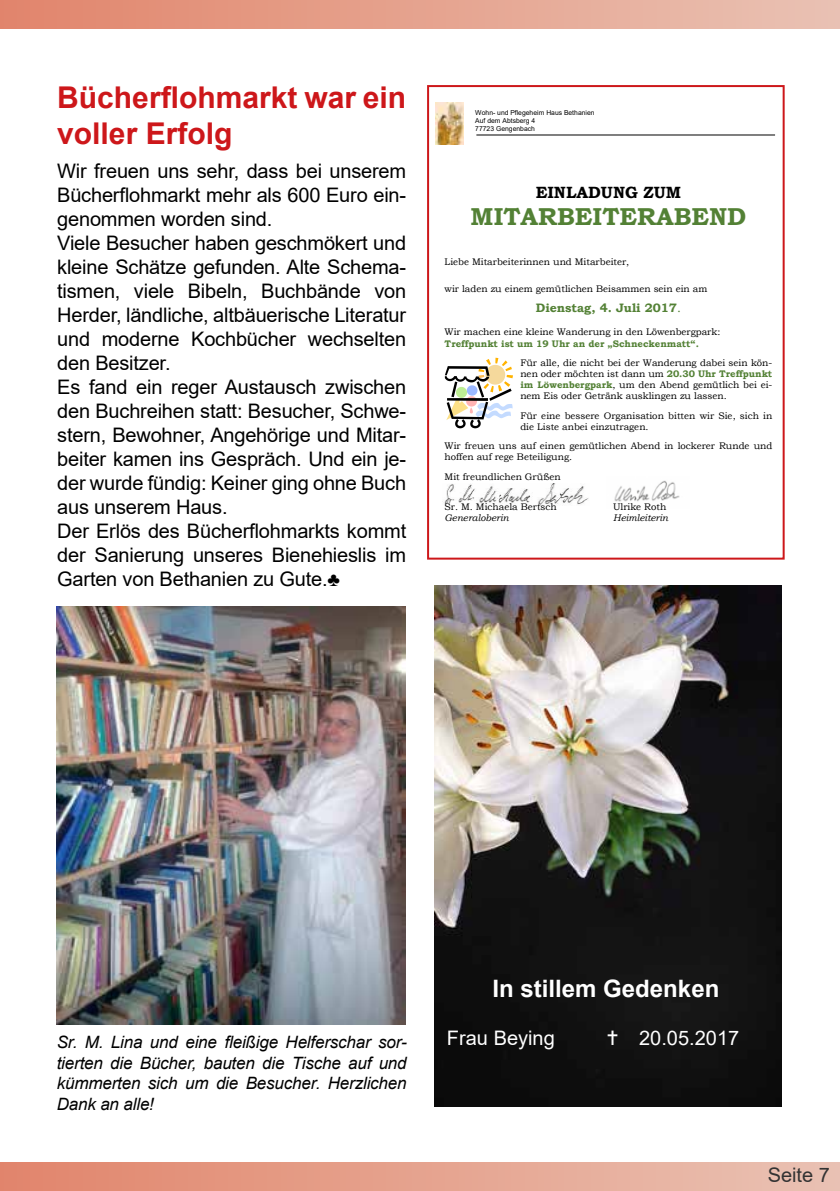
<style>
.page{position:relative;width:840px;height:1191px;background:#fff}
.page>*{position:absolute;margin:0;border:0;box-sizing:border-box;transform-origin:0 0}
.t1{font:700 30px/36px "Arial";color:#cd171a}
.t2{font:700 24.4px "Bookman Old Style";color:#538135}
.t3{font:700 24px "Arial";color:#fff}
.t4{font:20px/24px "Arial";letter-spacing:-.01em;color:#000}
.t5{font:20px "Arial";color:#fff}
.t6{font:20px "Arial";color:#333}
.t7{font:italic 17px/20.4px "Arial";letter-spacing:-.01em;color:#000;text-align:justify}
.t8{font:700 16.2px "Bookman Old Style";color:#000}
.t9{font:700 12.2px "Bookman Old Style";color:#538135}
.t10{font:9.6px/11.2px "Bookman Old Style";color:#000}
.t11{font:700 9.6px "Bookman Old Style";color:#538135}
.t12{font:italic 9.6px "Bookman Old Style";color:#000}
.t13{font:6.8px/7.8px "Arial";color:#000}
.s1{font-size:19px}
.s2{font-weight:400}
.s3{font-weight:700;color:#538135}
</style>
<div class="page">
<div style="left:0;top:1162px;width:839px;height:28px;background:linear-gradient(to right,#e1856b,#eac2b3)"></div>
<div style="left:0;top:0;width:839px;height:29px;background:linear-gradient(to right,#e1856b,#eac2b3)"></div>
<img style="left:434px;top:585px;width:347px;height:521px">
<hr style="left:476px;top:135px;width:298px;height:1px;background:#000">
<img style="left:435px;top:102px;width:28px;height:43px">
<img style="left:442px;top:483px;width:147px;height:22px">
<img style="left:614px;top:480px;width:66px;height:22px">
<svg style="left:444px;top:358px;width:68px;height:70px"></svg>
<div style="left:427px;top:85px;width:357px;height:474px;border:2px solid #cd171a"></div>
<img style="left:57px;top:607px;width:348px;height:417px">
<svg style="left:607px;top:1030px;width:10px;height:14px"></svg>
<h1 class="t1" style="left:57px;top:80px;width:350px">Bücherflohmarkt war ein voller Erfolg</h1>
<p class="t4" style="left:57px;top:159px;width:350px">Wir freuen uns sehr, dass bei unserem Bücherflohmarkt mehr als 600 Euro ein&shy;genommen worden sind.<br>Viele Besucher haben geschmökert und kleine Schätze gefunden. Alte Schema&shy;tismen, viele Bibeln, Buchbände von Herder, ländliche, altbäuerische Literatur und moderne Kochbücher wechselten den Besitzer.<br>Es fand ein reger Austausch zwischen den Buchreihen statt: Besucher, Schwe&shy;stern, Bewohner, Angehörige und Mitar&shy;beiter kamen ins Gespräch. Und ein je&shy;der wurde fündig: Keiner ging ohne Buch aus unserem Haus.<br>Der Erlös des Bücherflohmarkts kommt der Sanierung unseres Bienehieslis im Garten von Bethanien zu Gute.<span class="s1">♣</span></p>
<p class="t13" style="left:475px;top:109px;width:121px">Wohn- und Pflegeheim Haus Bethanien<br>Auf dem Abtsberg 4<br>77723 Gengenbach</p>
<p class="t8" style="left:535px;top:181px;width:147px">EINLADUNG ZUM</p>
<p class="t2" style="left:470px;top:199px;width:277px">MITARBEITERABEND</p>
<p class="t10" style="left:444px;top:256px;width:186px">Liebe Mitarbeiterinnen und Mitarbeiter,</p>
<p class="t10" style="left:444px;top:283px;width:264px">wir laden zu einem gemütlichen Beisammen sein ein am</p>
<p class="t9" style="left:535px;top:299px;width:146px">Dienstag, 4. Juli 2017<span class="s2">.</span></p>
<p class="t10" style="left:444px;top:326px;width:277px">Wir machen eine kleine Wanderung in den Löwenbergpark:</p>
<p class="t11" style="left:444px;top:336px;width:256px">Treffpunkt ist um 19 Uhr an der „Schneckenmatt“.</p>
<p class="t10" style="left:520px;top:357px;width:253px;text-align:justify">Für alle, die nicht bei der Wanderung dabei sein kön&shy;nen oder möchten ist dann um <span class="s3">20.30 Uhr Treffpunkt im Löwenbergpark</span>, um den Abend gemütlich bei ei&shy;nem Eis oder Getränk ausklingen zu lassen.</p>
<p class="t10" style="left:520px;top:410px;width:253px">Für eine bessere Organisation bitten wir Sie, sich in die Liste anbei einzutragen.</p>
<p class="t10" style="left:444px;top:440px;width:329px">Wir freuen uns auf einen gemütlichen Abend in lockerer Runde und hoffen auf rege Beteiligung.</p>
<p class="t10" style="left:444px;top:471px;width:118px">Mit freundlichen Grüßen</p>
<p class="t10" style="left:444px;top:501px;width:114px">Sr. M. Michaela Bertsch</p>
<p class="t10" style="left:612px;top:501px;width:55px">Ulrike Roth</p>
<p class="t12" style="left:444px;top:511px;width:66px">Generaloberin</p>
<p class="t12" style="left:612px;top:511px;width:56px">Heimleiterin</p>
<p class="t7" style="left:57px;top:1032px;width:351px">Sr. M. Lina und eine fleißige Helferschar sor&shy;tierten die Bücher, bauten die Tische auf und kümmerten sich um die Besucher. Herzlichen Dank an alle!</p>
<p class="t3" style="left:492px;top:971px;width:228px">In stillem Gedenken</p>
<p class="t5" style="left:446px;top:1023px;width:109px">Frau Beying</p>
<p class="t5" style="left:638px;top:1023px;width:102px">20.05.2017</p>
<p class="t6" style="left:767px;top:1161px;width:64px">Seite 7</p>
</div>
